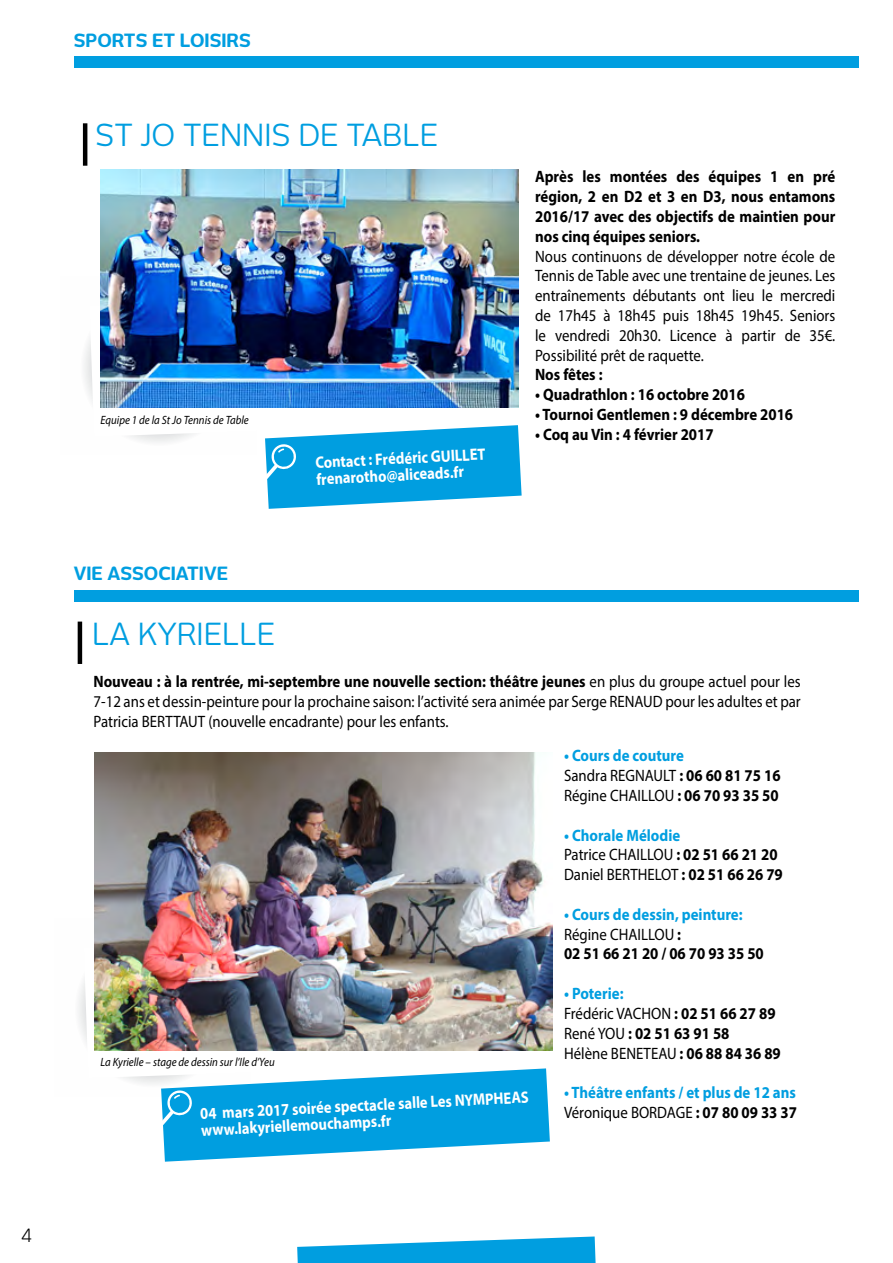
<style>
.page{position:relative;width:893px;height:1263px;background:#fff}
.page>*{position:absolute;margin:0;border:0;box-sizing:border-box;transform-origin:0 0}
.t1{font:30px "New June";color:#009ee0}
.t2{font:700 18px "New June";color:#009ee0}
.t3{font:18px "New June";color:#000}
.t4{font:16.5px/19.8px "Myriad Pro";color:#000;scale:.9 1}
.t5{font:700 16.5px/19.8px "Myriad Pro";color:#000;text-align:justify;scale:.9 1}
.t6{font:700 16.5px/19.8px "Myriad Pro";color:#009ee0;scale:.9 1}
.t7{font:700 16.5px/16.5px "Myriad Pro";color:#fff;scale:.88 1}
.t8{font:italic 12px "Myriad Pro";color:#000;scale:.9 1}
.s1{font-weight:700}
.s2{font-weight:700;color:#009ee0}
.s3{font-weight:400;color:#000}
.s4{color:#000}
</style>
<div class="page">
<svg style="left:297px;top:1236px;width:299px;height:27px"></svg>
<div style="left:74px;top:56px;width:785px;height:12px;background:#009ee0"></div>
<hr style="left:78px;top:622px;width:4px;height:42px;background:#000">
<img style="left:95px;top:752px;width:458px;height:299px">
<img style="left:84px;top:938px;width:466px;height:224px">
<div style="left:74px;top:590px;width:785px;height:11px;background:#009ee0"></div>
<img style="left:100px;top:170px;width:419px;height:127px">
<img style="left:90px;top:297px;width:432px;height:212px">
<hr style="left:83px;top:123px;width:4px;height:43px;background:#000">
<p class="t3" style="left:21px;top:1224px;width:12px">4</p>
<p class="t2" style="left:74px;top:30px;width:179px">SPORTS ET LOISIRS</p>
<h1 class="t1" style="left:95px;top:118px;width:106px">ST JO TENNI</h1>
<h1 class="t1" style="left:271px;top:118px;width:148px">S DE TABLE</h1>
<p class="t8" style="left:101px;top:412px;width:166px">Equipe 1 de la St Jo Tennis de Table</p>
<p class="t2" style="left:74px;top:563px;width:60px">VIE ASSO</p>
<p class="t2" style="left:158px;top:563px;width:71px">CIATIVE</p>
<p class="t7" style="left:315px;top:454px;width:186px;rotate:-3deg">Contact : Frédéric GUILLET frenarotho@aliceads.fr</p>
<p class="t5" style="left:535px;top:166px;width:335px">Après les montées des équipes 1 en pré région, 2 en D2 et 3 en D3, nous entamons 2016/17 avec des objectifs de maintien pour nos cinq équipes seniors.</p>
<p class="t4" style="left:535px;top:246px;width:335px;text-align:justify">Nous continuons de développer notre école de Tennis de Table avec une trentaine de jeunes. Les entraînements débutants ont lieu le mercredi de 17h45 à 18h45 puis 18h45 19h45. Seniors le vendredi 20h30. Licence à partir de 35€.<br>Possibilité prêt de raquette.</p>
<p class="t5" style="left:535px;top:364px;width:76px">Nos fêtes :</p>
<p class="t5" style="left:535px;top:384px;width:235px">• Quadrathlon : 16 octobre 2016</p>
<p class="t5" style="left:535px;top:404px;width:288px">• Tournoi Gentlemen : 9 décembre 2016</p>
<p class="t5" style="left:535px;top:424px;width:200px">• Coq au Vin : 4 février 2017</p>
<h1 class="t1" style="left:92px;top:616px;width:102px">LA KYRIELLE</h1>
<p class="t4" style="left:94px;top:672px;width:787px;text-align:justify"><span class="s1">Nouveau : à la rentrée, mi-septembre une nouvelle section: théâtre jeunes</span> en plus du groupe actuel pour les 7-12 ans et dessin-peinture pour la prochaine saison: l’activité sera animée par Serge RENAUD pour les adultes et par Patricia BERTTAUT (nouvelle encadrante) pour les enfants.</p>
<p class="t8" style="left:101px;top:1055px;width:195px">La Kyrielle – stage de dessin sur l’Ile d’Yeu</p>
<p class="t7" style="left:200px;top:1105px;width:375px;rotate:-3deg">04 mars 2017 soirée spectacle salle Les NYMPHEAS www.lakyriellemouchamps.fr</p>
<p class="t4" style="left:564px;top:746px;width:242px"><span class="s2">• Cours de couture<br></span>Sandra REGNAULT <span class="s1">: 06 60 81 75 16<br></span>Régine CHAILLOU <span class="s1">: 06 70 93 35 50</span></p>
<p class="t4" style="left:564px;top:825px;width:245px"><span class="s2">• Chorale Mélodie<br></span>Patrice CHAILLOU <span class="s1">: 02 51 66 21 20<br></span>Daniel BERTHELOT <span class="s1">: 02 51 66 26 79</span></p>
<p class="t6" style="left:564px;top:904px;width:223px">• Cours de dessin, peinture:<br><span class="s3">Régine CHAILLOU</span> <span class="s4">:<br>02 51 66 21 20 / 06 70 93 35 50</span></p>
<p class="t4" style="left:564px;top:983px;width:242px"><span class="s2">• Poterie:<br></span>Frédéric VACHON <span class="s1">: 02 51 66 27 89<br></span>René YOU <span class="s1">: 02 51 63 91 58<br></span>Hélène BENETEAU <span class="s1">: 06 88 84 36 89</span></p>
<p class="t6" style="left:564px;top:1082px;width:260px">• Théâtre enfants / et plus de 12 ans<br><span class="s3">Véronique BORDAGE</span> <span class="s4">: 07 80 09 33 37</span></p>
</div>
